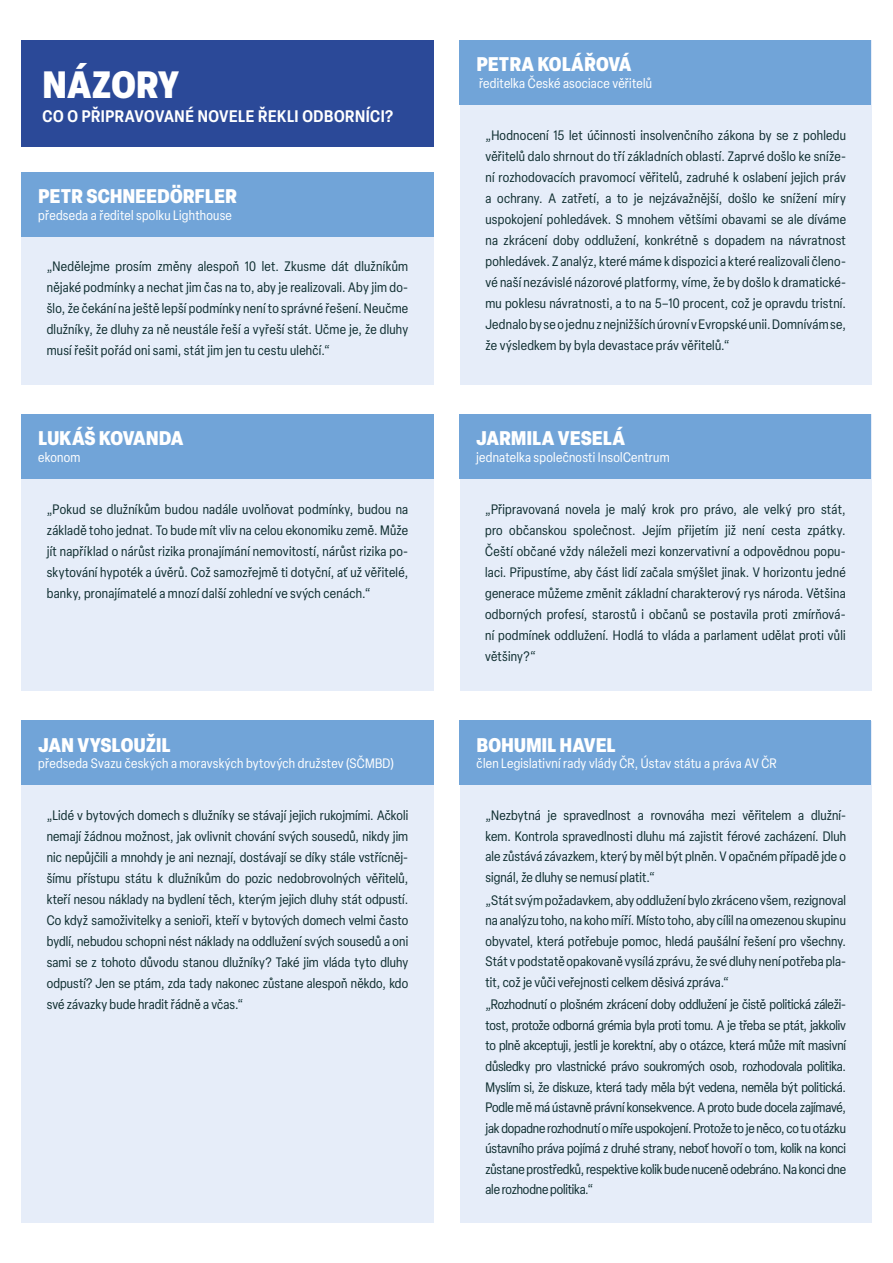
<style>
.page{position:relative;width:893px;height:1263px;background:#fff}
.page>*{position:absolute;margin:0;border:0;box-sizing:border-box;transform-origin:0 0}
.t1{font:900 condensed 37.5px "Elza";letter-spacing:.02em;color:#fff}
.t2{font:900 condensed 19.5px "Elza";letter-spacing:.02em;color:#fff}
.t3{font:900 condensed 19.5px "Elza";color:#fff}
.t4{font:600 condensed 16.5px "Elza";letter-spacing:.035em;color:#fff}
.t5{font:condensed 13.5px/21px "Elza";letter-spacing:.01em;color:#0e2d2f;text-align:justify}
.t6{font:condensed 13.5px "Elza";letter-spacing:.02em;color:#fff}
</style>
<div class="page">
<div style="left:21px;top:415px;width:413px;height:276px;background:#e6edf9"></div>
<div style="left:21px;top:40px;width:413px;height:107px;background:#2b4998"></div>
<div style="left:460px;top:415px;width:411px;height:276px;background:#e6edf9"></div>
<div style="left:460px;top:41px;width:412px;height:344px;background:#e6edf9"></div>
<div style="left:21px;top:172px;width:413px;height:213px;background:#e6edf9"></div>
<div style="left:21px;top:721px;width:413px;height:501px;background:#e6edf9"></div>
<div style="left:21px;top:415px;width:413px;height:64px;background:#71a4d8"></div>
<div style="left:459px;top:415px;width:412px;height:64px;background:#71a4d8"></div>
<div style="left:21px;top:172px;width:413px;height:65px;background:#71a4d8"></div>
<div style="left:460px;top:40px;width:411px;height:65px;background:#71a4d8"></div>
<div style="left:460px;top:721px;width:411px;height:501px;background:#e6edf9"></div>
<div style="left:21px;top:721px;width:413px;height:64px;background:#71a4d8"></div>
<div style="left:460px;top:721px;width:411px;height:64px;background:#71a4d8"></div>
<p class="t1" style="left:43px;top:57px;width:138px">NÁZORY</p>
<p class="t4" style="left:43px;top:104px;width:352px">CO O PŘIPRAVOVANÉ NOVELE ŘEKLI ODBORNÍCI?</p>
<p class="t2" style="left:38px;top:182px;width:200px">PETR SCHNEEDÖRFLER</p>
<p class="t6" style="left:38px;top:206px;width:195px">předseda a ředitel spolku Lighthouse</p>
<p class="t5" style="left:47px;top:256px;width:363px">„Nedělejme prosím změny alespoň 10 let. Zkusme dát dlužníkům nějaké podmínky a nechat jim čas na to, aby je realizovali. Aby jim do&shy;šlo, že čekání na ještě lepší podmínky není to správné řešení. Neučme dlužníky, že dluhy za ně neustále řeší a vyřeší stát. Učme je, že dluhy musí řešit pořád oni sami, stát jim jen tu cestu ulehčí.“</p>
<p class="t3" style="left:38px;top:424px;width:147px">LUKÁŠ KOVANDA</p>
<p class="t6" style="left:38px;top:448px;width:44px">ekonom</p>
<p class="t5" style="left:47px;top:498px;width:363px">„Pokud se dlužníkům budou nadále uvolňovat podmínky, budou na základě toho jednat. To bude mít vliv na celou ekonomiku země. Může jít například o nárůst rizika pronajímání nemovitostí, nárůst rizika po&shy;skytování hypoték a úvěrů. Což samozřejmě ti dotyční, ať už věřitelé, banky, pronajímatelé a mnozí další zohlední ve svých cenách.“</p>
<p class="t2" style="left:38px;top:731px;width:134px">JAN VYSLOUŽIL</p>
<p class="t6" style="left:38px;top:754px;width:357px">předseda Svazu českých a moravských bytových družstev (SČMBD)</p>
<p class="t2" style="left:477px;top:50px;width:156px">PETRA KOLÁŘOVÁ</p>
<p class="t6" style="left:479px;top:74px;width:175px">ředitelka České asociace věřitelů</p>
<p class="t5" style="left:485px;top:124px;width:362px">„Hodnocení 15 let účinnosti insolvenčního zákona by se z pohledu věřitelů dalo shrnout do tří základních oblastí. Zaprvé došlo ke sníže&shy;ní rozhodovacích pravomocí věřitelů, zadruhé k oslabení jejich práv a ochrany. A zatřetí, a to je nejzávažnější, došlo ke snížení míry uspokojení pohledávek. S mnohem většími obavami se ale díváme na zkrácení doby oddlužení, konkrétně s dopadem na návratnost pohledávek. Z analýz, které máme k dispozici a které realizovali členo&shy;vé naší nezávislé názorové platformy, víme, že by došlo k dramatické&shy;mu poklesu návratnosti, a to na 5–10 procent, což je opravdu tristní.<br>Jednalo by se o jednu z nejnižších úrovní v Evropské unii. Domnívám se, že výsledkem by byla devastace práv věřitelů.“</p>
<p class="t2" style="left:476px;top:424px;width:150px">JARMILA VESELÁ</p>
<p class="t6" style="left:476px;top:448px;width:195px">jednatelka společnosti InsolCentrum</p>
<p class="t5" style="left:485px;top:498px;width:362px">„Připravovaná novela je malý krok pro právo, ale velký pro stát, pro občanskou společnost. Jejím přijetím již není cesta zpátky.<br>Čeští občané vždy náleželi mezi konzervativní a odpovědnou popu&shy;laci. Připustíme, aby část lidí začala smýšlet jinak. V horizontu jedné generace můžeme změnit základní charakterový rys národa. Většina odborných profesí, starostů i občanů se postavila proti zmírňová&shy;ní podmínek oddlužení. Hodlá to vláda a parlament udělat proti vůli většiny?“</p>
<p class="t2" style="left:477px;top:731px;width:141px">BOHUMIL HAVEL</p>
<p class="t6" style="left:477px;top:754px;width:301px">člen Legislativní rady vlády ČR, Ústav státu a práva AV ČR</p>
<p class="t5" style="left:47px;top:804px;width:363px">„Lidé v bytových domech s dlužníky se stávají jejich rukojmími. Ačkoli nemají žádnou možnost, jak ovlivnit chování svých sousedů, nikdy jim nic nepůjčili a mnohdy je ani neznají, dostávají se díky stále vstřícněj&shy;šímu přístupu státu k dlužníkům do pozic nedobrovolných věřitelů, kteří nesou náklady na bydlení těch, kterým jejich dluhy stát odpustí.<br>Co když samoživitelky a senioři, kteří v bytových domech velmi často bydlí, nebudou schopni nést náklady na oddlužení svých sousedů a oni sami se z tohoto důvodu stanou dlužníky? Také jim vláda tyto dluhy odpustí? Jen se ptám, zda tady nakonec zůstane alespoň někdo, kdo své závazky bude hradit řádně a včas.“</p>
<p class="t5" style="left:485px;top:805px;width:362px;line-height:20.5px">„Nezbytná je spravedlnost a rovnováha mezi věřitelem a dlužní&shy;kem. Kontrola spravedlnosti dluhu má zajistit férové zacházení. Dluh ale zůstává závazkem, který by měl být plněn. V opačném případě jde o signál, že dluhy se nemusí platit.“</p>
<p class="t5" style="left:485px;top:889px;width:362px;line-height:20.5px">„Stát svým požadavkem, aby oddlužení bylo zkráceno všem, rezignoval na analýzu toho, na koho míří. Místo toho, aby cílil na omezenou skupinu obyvatel, která potřebuje pomoc, hledá paušální řešení pro všechny.<br>Stát v podstatě opakovaně vysílá zprávu, že své dluhy není potřeba pla&shy;tit, což je vůči veřejnosti celkem děsivá zpráva.“</p>
<p class="t5" style="left:485px;top:994px;width:362px;line-height:20.5px">„Rozhodnutí o plošném zkrácení doby oddlužení je čistě politická záleži&shy;tost, protože odborná grémia byla proti tomu. A je třeba se ptát, jakkoliv to plně akceptuji, jestli je korektní, aby o otázce, která může mít masivní důsledky pro vlastnické právo soukromých osob, rozhodovala politika.<br>Myslím si, že diskuze, která tady měla být vedena, neměla být politická.<br>Podle mě má ústavně právní konsekvence. A proto bude docela zajímavé, jak dopadne rozhodnutí o míře uspokojení. Protože to je něco, co tu otázku ústavního práva pojímá z druhé strany, neboť hovoří o tom, kolik na konci zůstane prostředků, respektive kolik bude nuceně odebráno. Na konci dne ale rozhodne politika.“</p>
</div>
